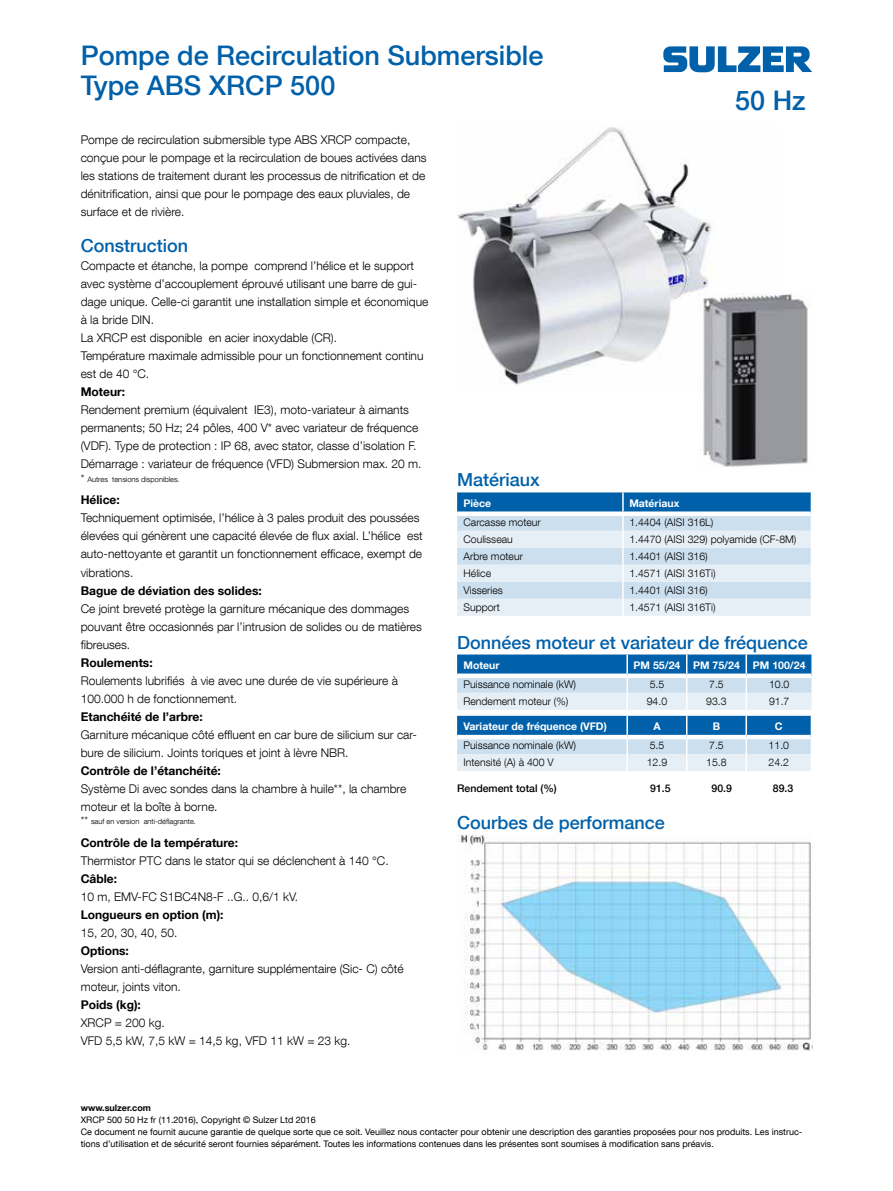
<style>
.page{position:relative;width:893px;height:1191px;background:#fff}
.page>*{position:absolute;margin:0;border:0;box-sizing:border-box;transform-origin:0 0}
.t1{font:500 27px/30px "Helvetica Neue LT Com";color:#0060a9}
.t2{font:500 18px "Helvetica Neue LT Com";color:#0060a9}
.t3{font:300 12px/18px "Helvetica Neue LT Com";color:#000}
.t4{font:700 12px "Helvetica Neue LT Com";color:#000}
.t5{font:300 10.5px "Helvetica Neue LT Com";color:#000}
.t6{font:700 10.5px "Helvetica Neue LT Com";color:#fff}
.t7{font:500 10.5px "Helvetica Neue LT Com";color:#000}
.t8{font:9px/12px "Helvetica Neue LT Com";color:#000}
.t9{font:700 9px "Helvetica Neue LT Com";color:#000}
.t10{font:300 7.5px "Helvetica Neue LT Com";color:#000}
.s1{font-size:10.5px}
</style>
<div class="page">
<svg style="left:663px;top:46px;width:149px;height:26px"></svg>
<img style="left:457px;top:127px;width:316px;height:258px">
<svg style="left:457px;top:492px;width:355px;height:124px;background:#bad3e7"></svg>
<svg style="left:457px;top:654px;width:356px;height:56px;background:#8cb7d8"></svg>
<div style="left:457px;top:673px;width:170px;height:5px;background:#fff"></div>
<div style="left:627px;top:673px;width:60px;height:5px;background:#fff"></div>
<div style="left:687px;top:673px;width:59px;height:5px;background:#fff"></div>
<div style="left:746px;top:673px;width:65px;height:5px;background:#fff"></div>
<svg style="left:457px;top:716px;width:354px;height:55px;background:#8bb6d7"></svg>
<hr style="left:457px;top:735px;width:170px;height:4px;background:#fff">
<hr style="left:627px;top:735px;width:60px;height:4px;background:#fff">
<hr style="left:687px;top:735px;width:59px;height:4px;background:#fff">
<hr style="left:746px;top:735px;width:65px;height:4px;background:#fff">
<img style="left:458px;top:834px;width:354px;height:217px">
<img style="left:699px;top:294px;width:109px;height:173px">
<h1 class="t1" style="left:81px;top:40px;width:464px">Pompe de Recirculation Submersible<br>Type ABS XRCP 500</h1>
<p class="t3" style="left:81px;top:131px;width:347px">Pompe de recirculation submersible type ABS XRCP compacte, conçue pour le pompage et la recirculation de boues activées dans les stations de traitement durant les processus de nitrification et de dénitrification, ainsi que pour le pompage des eaux pluviales, de surface et de rivière.</p>
<h2 class="t2" style="left:81px;top:235px;width:109px">Construction</h2>
<p class="t3" style="left:81px;top:257px;width:349px">Compacte et étanche, la pompe comprend l’hélice et le support avec système d’accouplement éprouvé utilisant une barre de gui&shy;dage unique. Celle-ci garantit une installation simple et économique à la bride DIN.<br>La XRCP est disponible en acier inoxydable (CR).<br>Température maximale admissible pour un fonctionnement continu est de 40 °C.</p>
<p class="t4" style="left:81px;top:384px;width:46px">Moteur:</p>
<p class="t3" style="left:81px;top:401px;width:342px">Rendement premium (équivalent IE3), moto-variateur à aimants permanents; 50 Hz; 24 pôles, 400 V* avec variateur de fréquence (VDF). Type de protection : IP 68, avec stator, classe d’isolation F.<br>Démarrage : variateur de fréquence (VFD) Submersion max. 20 m.</p>
<p class="t10" style="left:81px;top:475px;width:100px"><span class="s1">*</span> Autres tensions disponibles.</p>
<p class="t4" style="left:81px;top:492px;width:41px">Hélice:</p>
<p class="t3" style="left:81px;top:509px;width:344px">Techniquement optimisée, l’hélice à 3 pales produit des poussées élevées qui génèrent une capacité élevée de flux axial. L’hélice est auto-nettoyante et garantit un fonctionnement efficace, exempt de vibrations.</p>
<p class="t4" style="left:81px;top:582px;width:183px">Bague de déviation des solides:</p>
<p class="t3" style="left:81px;top:599px;width:343px">Ce joint breveté protège la garniture mécanique des dommages pouvant être occasionnés par l’intrusion de solides ou de matières fibreuses.</p>
<p class="t4" style="left:81px;top:654px;width:73px">Roulements:</p>
<p class="t3" style="left:81px;top:671px;width:319px">Roulements lubrifiés à vie avec une durée de vie supérieure à<br>100.000 h de fonctionnement.</p>
<p class="t4" style="left:81px;top:708px;width:123px">Etanchéité de l’arbre:</p>
<p class="t3" style="left:81px;top:725px;width:338px">Garniture mécanique côté effluent en car bure de silicium sur car&shy;bure de silicium. Joints toriques et joint à lèvre NBR.</p>
<p class="t4" style="left:81px;top:762px;width:142px">Contrôle de l’étanchéité:</p>
<p class="t3" style="left:81px;top:779px;width:327px">Système Di avec sondes dans la chambre à huile**, la chambre moteur et la boîte à borne.</p>
<p class="t10" style="left:81px;top:817px;width:117px"><span class="s1">**</span> sauf en version anti-déflagrante.</p>
<p class="t4" style="left:81px;top:834px;width:159px">Contrôle de la température:</p>
<p class="t3" style="left:81px;top:851px;width:310px">Thermistor PTC dans le stator qui se déclenchent à 140 °C.</p>
<p class="t4" style="left:81px;top:870px;width:38px">Câble:</p>
<p class="t3" style="left:81px;top:887px;width:219px">10 m, EMV-FC S1BC4N8-F ..G.. 0,6/1 kV.</p>
<p class="t4" style="left:81px;top:906px;width:144px">Longueurs en option (m):</p>
<p class="t3" style="left:81px;top:923px;width:98px">15, 20, 30, 40, 50.</p>
<p class="t4" style="left:81px;top:942px;width:50px">Options:</p>
<p class="t3" style="left:81px;top:959px;width:324px">Version anti-déflagrante, garniture supplémentaire (Sic- C) côté moteur, joints viton.</p>
<p class="t4" style="left:81px;top:996px;width:62px">Poids (kg):</p>
<p class="t3" style="left:81px;top:1013px;width:271px">XRCP = 200 kg.<br>VFD 5,5 kW, 7,5 kW = 14,5 kg, VFD 11 kW = 23 kg.</p>
<h1 class="t1" style="left:735px;top:85px;width:72px">50 Hz</h1>
<h2 class="t2" style="left:457px;top:469px;width:84px">Matériaux</h2>
<p class="t6" style="left:463px;top:496px;width:29px">Pièce</p>
<p class="t6" style="left:629px;top:496px;width:51px">Matériaux</p>
<p class="t5" style="left:463px;top:516px;width:79px">Carcasse moteur</p>
<p class="t5" style="left:629px;top:516px;width:86px">1.4404 (AISI 316L)</p>
<p class="t5" style="left:463px;top:533px;width:51px">Coulisseau</p>
<p class="t5" style="left:629px;top:533px;width:169px">1.4470 (AISI 329) polyamide (CF-8M)</p>
<p class="t5" style="left:463px;top:550px;width:61px">Arbre moteur</p>
<p class="t5" style="left:629px;top:550px;width:80px">1.4401 (AISI 316)</p>
<p class="t5" style="left:463px;top:567px;width:29px">Hélice</p>
<p class="t5" style="left:629px;top:567px;width:88px">1.4571 (AISI 316Ti)</p>
<p class="t5" style="left:463px;top:584px;width:41px">Visseries</p>
<p class="t5" style="left:629px;top:584px;width:80px">1.4401 (AISI 316)</p>
<p class="t5" style="left:463px;top:601px;width:38px">Support</p>
<p class="t5" style="left:629px;top:601px;width:88px">1.4571 (AISI 316Ti)</p>
<h2 class="t2" style="left:457px;top:631px;width:352px">Données moteur et variateur de fréquence</h2>
<p class="t6" style="left:463px;top:658px;width:37px">Moteur</p>
<p class="t6" style="left:634px;top:658px;width:173px">PM 55/24 PM 75/24 PM 100/24</p>
<p class="t5" style="left:463px;top:678px;width:114px">Puissance nominale (kW)</p>
<p class="t5" style="left:650px;top:678px;width:16px">5.5</p>
<p class="t5" style="left:709px;top:678px;width:16px">7.5</p>
<p class="t5" style="left:769px;top:678px;width:22px">10.0</p>
<p class="t5" style="left:463px;top:695px;width:106px">Rendement moteur (%)</p>
<p class="t5" style="left:647px;top:695px;width:22px">94.0</p>
<p class="t5" style="left:706px;top:695px;width:22px">93.3</p>
<p class="t5" style="left:769px;top:695px;width:22px">91.7</p>
<p class="t6" style="left:463px;top:720px;width:145px">Variateur de fréquence (VFD)</p>
<p class="t6" style="left:653px;top:720px;width:9px">A</p>
<p class="t6" style="left:713px;top:720px;width:9px">B</p>
<p class="t6" style="left:775px;top:720px;width:9px">C</p>
<p class="t5" style="left:463px;top:739px;width:114px">Puissance nominale (kW)</p>
<p class="t5" style="left:650px;top:739px;width:16px">5.5</p>
<p class="t5" style="left:709px;top:739px;width:16px">7.5</p>
<p class="t5" style="left:769px;top:739px;width:22px">11.0</p>
<p class="t5" style="left:463px;top:756px;width:92px">Intensité (A) à 400 V</p>
<p class="t5" style="left:647px;top:756px;width:22px">12.9</p>
<p class="t5" style="left:706px;top:756px;width:22px">15.8</p>
<p class="t5" style="left:769px;top:756px;width:22px">24.2</p>
<p class="t7" style="left:457px;top:782px;width:101px">Rendement total (%)</p>
<p class="t7" style="left:650px;top:782px;width:22px">91.5</p>
<p class="t7" style="left:712px;top:782px;width:22px">90.9</p>
<p class="t7" style="left:773px;top:782px;width:22px">89.3</p>
<h2 class="t2" style="left:457px;top:811px;width:209px">Courbes de performance</h2>
<p class="t9" style="left:81px;top:1102px;width:72px">www.sulzer.com</p>
<p class="t8" style="left:81px;top:1114px;width:723px">XRCP 500 50 Hz fr (11.2016), Copyright © Sulzer Ltd 2016<br>Ce document ne fournit aucune garantie de quelque sorte que ce soit. Veuillez nous contacter pour obtenir une description des garanties proposées pour nos produits. Les instruc&shy;tions d’utilisation et de sécurité seront fournies séparément. Toutes les informations contenues dans les présentes sont soumises à modification sans préavis.</p>
</div>
